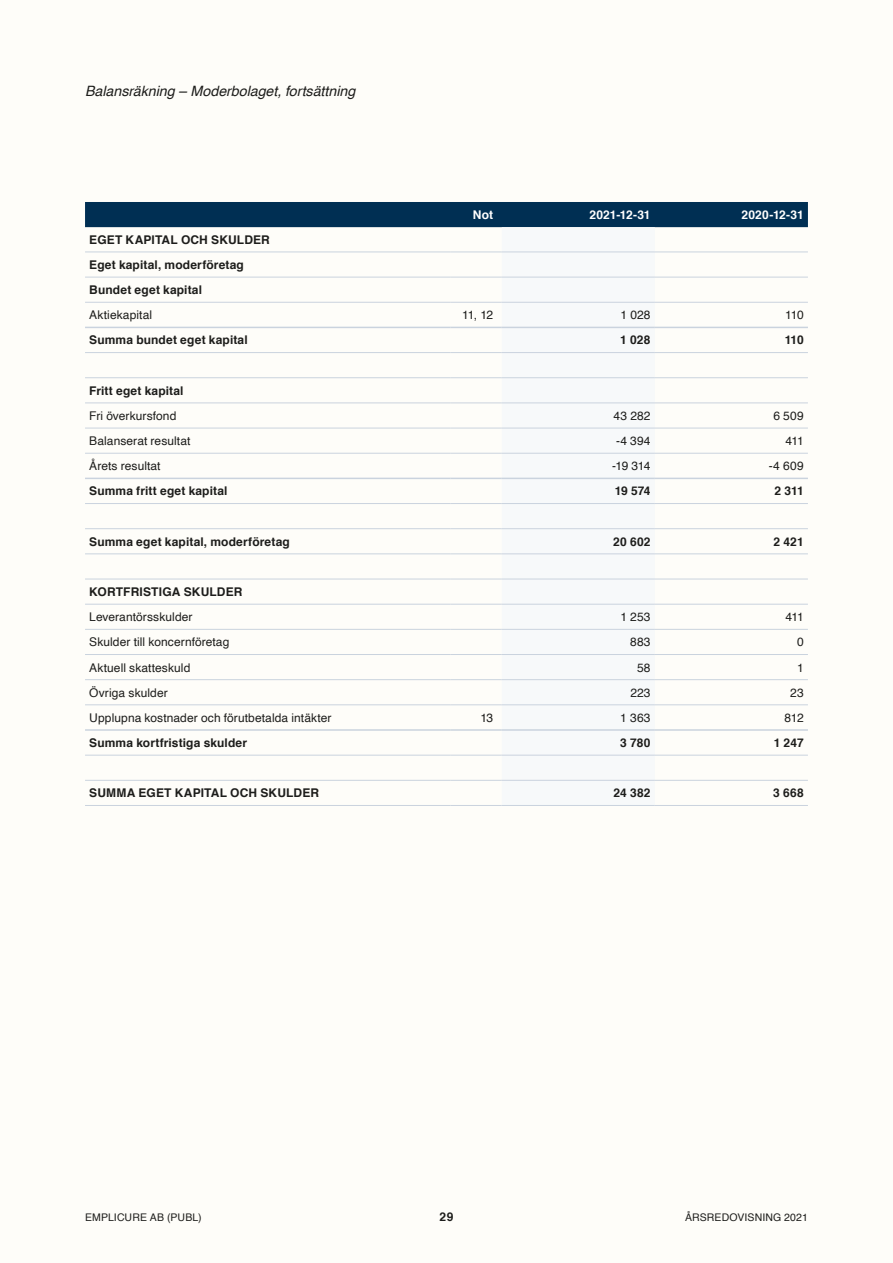
<style>
.page{position:relative;width:893px;height:1263px;background:#fefdf9}
.page>*{position:absolute;margin:0;border:0;box-sizing:border-box;transform-origin:0 0}
.t1{font:italic 14.25px "Helvetica";color:#1d1d1b}
.t2{font:700 12px/25.2px "Helvetica";letter-spacing:.01em;color:#1d1d1b}
.t3{font:12px "Helvetica";letter-spacing:.005em;color:#1d1d1b}
.t4{font:700 12px "Helvetica";letter-spacing:.01em;color:#fff}
.t5{font:10.5px "Helvetica";letter-spacing:.01em;color:#1d1d1b}
</style>
<div class="page">
<div style="left:85px;top:202px;width:723px;height:25px;background:#002f53"></div>
<svg style="left:502px;top:227px;width:153px;height:553px"></svg>
<hr style="left:85px;top:252px;width:366px;height:1px;background:#cad3de">
<hr style="left:451px;top:252px;width:51px;height:1px;background:#cad3de">
<hr style="left:502px;top:252px;width:153px;height:1px;background:#cad3de">
<hr style="left:655px;top:252px;width:153px;height:1px;background:#cad3de">
<hr style="left:85px;top:277px;width:366px;height:1px;background:#cad3de">
<hr style="left:451px;top:277px;width:51px;height:1px;background:#cad3de">
<hr style="left:502px;top:277px;width:153px;height:1px;background:#cad3de">
<hr style="left:655px;top:277px;width:153px;height:1px;background:#cad3de">
<hr style="left:85px;top:302px;width:366px;height:1px;background:#cad3de">
<hr style="left:451px;top:302px;width:51px;height:1px;background:#cad3de">
<hr style="left:502px;top:302px;width:153px;height:1px;background:#cad3de">
<hr style="left:655px;top:302px;width:153px;height:1px;background:#cad3de">
<hr style="left:85px;top:352px;width:366px;height:1px;background:#cad3de">
<hr style="left:451px;top:352px;width:51px;height:1px;background:#cad3de">
<hr style="left:502px;top:352px;width:153px;height:1px;background:#cad3de">
<hr style="left:655px;top:352px;width:153px;height:1px;background:#cad3de">
<hr style="left:85px;top:377px;width:366px;height:1px;background:#cad3de">
<hr style="left:451px;top:377px;width:51px;height:1px;background:#cad3de">
<hr style="left:502px;top:377px;width:153px;height:1px;background:#cad3de">
<hr style="left:655px;top:377px;width:153px;height:1px;background:#cad3de">
<hr style="left:85px;top:402px;width:366px;height:1px;background:#cad3de">
<hr style="left:451px;top:402px;width:51px;height:1px;background:#cad3de">
<hr style="left:502px;top:402px;width:153px;height:1px;background:#cad3de">
<hr style="left:655px;top:402px;width:153px;height:1px;background:#cad3de">
<hr style="left:85px;top:428px;width:366px;height:1px;background:#cad3de">
<hr style="left:451px;top:428px;width:51px;height:1px;background:#cad3de">
<hr style="left:502px;top:428px;width:153px;height:1px;background:#cad3de">
<hr style="left:655px;top:428px;width:153px;height:1px;background:#cad3de">
<hr style="left:85px;top:453px;width:366px;height:1px;background:#cad3de">
<hr style="left:451px;top:453px;width:51px;height:1px;background:#cad3de">
<hr style="left:502px;top:453px;width:153px;height:1px;background:#cad3de">
<hr style="left:655px;top:453px;width:153px;height:1px;background:#cad3de">
<hr style="left:85px;top:503px;width:366px;height:1px;background:#cad3de">
<hr style="left:451px;top:503px;width:51px;height:1px;background:#cad3de">
<hr style="left:502px;top:503px;width:153px;height:1px;background:#cad3de">
<hr style="left:655px;top:503px;width:153px;height:1px;background:#cad3de">
<hr style="left:85px;top:528px;width:366px;height:1px;background:#cad3de">
<hr style="left:451px;top:528px;width:51px;height:1px;background:#cad3de">
<hr style="left:502px;top:528px;width:153px;height:1px;background:#cad3de">
<hr style="left:655px;top:528px;width:153px;height:1px;background:#cad3de">
<hr style="left:85px;top:553px;width:366px;height:1px;background:#cad3de">
<hr style="left:451px;top:553px;width:51px;height:1px;background:#cad3de">
<hr style="left:502px;top:553px;width:153px;height:1px;background:#cad3de">
<hr style="left:655px;top:553px;width:153px;height:1px;background:#cad3de">
<hr style="left:85px;top:579px;width:366px;height:1px;background:#cad3de">
<hr style="left:451px;top:579px;width:51px;height:1px;background:#cad3de">
<hr style="left:502px;top:579px;width:153px;height:1px;background:#cad3de">
<hr style="left:655px;top:579px;width:153px;height:1px;background:#cad3de">
<hr style="left:85px;top:604px;width:366px;height:1px;background:#cad3de">
<hr style="left:451px;top:604px;width:51px;height:1px;background:#cad3de">
<hr style="left:502px;top:604px;width:153px;height:1px;background:#cad3de">
<hr style="left:655px;top:604px;width:153px;height:1px;background:#cad3de">
<hr style="left:85px;top:629px;width:366px;height:1px;background:#cad3de">
<hr style="left:451px;top:629px;width:51px;height:1px;background:#cad3de">
<hr style="left:502px;top:629px;width:153px;height:1px;background:#cad3de">
<hr style="left:655px;top:629px;width:153px;height:1px;background:#cad3de">
<hr style="left:85px;top:654px;width:366px;height:1px;background:#cad3de">
<hr style="left:451px;top:654px;width:51px;height:1px;background:#cad3de">
<hr style="left:502px;top:654px;width:153px;height:1px;background:#cad3de">
<hr style="left:655px;top:654px;width:153px;height:1px;background:#cad3de">
<hr style="left:85px;top:679px;width:366px;height:1px;background:#cad3de">
<hr style="left:451px;top:679px;width:51px;height:1px;background:#cad3de">
<hr style="left:502px;top:679px;width:153px;height:1px;background:#cad3de">
<hr style="left:655px;top:679px;width:153px;height:1px;background:#cad3de">
<hr style="left:85px;top:704px;width:366px;height:1px;background:#cad3de">
<hr style="left:451px;top:704px;width:51px;height:1px;background:#cad3de">
<hr style="left:502px;top:704px;width:153px;height:1px;background:#cad3de">
<hr style="left:655px;top:704px;width:153px;height:1px;background:#cad3de">
<hr style="left:85px;top:755px;width:366px;height:1px;background:#cad3de">
<hr style="left:451px;top:755px;width:51px;height:1px;background:#cad3de">
<hr style="left:502px;top:755px;width:153px;height:1px;background:#cad3de">
<hr style="left:655px;top:755px;width:153px;height:1px;background:#cad3de">
<hr style="left:85px;top:780px;width:366px;height:1px;background:#cad3de">
<hr style="left:451px;top:780px;width:51px;height:1px;background:#cad3de">
<hr style="left:502px;top:780px;width:153px;height:1px;background:#cad3de">
<hr style="left:655px;top:780px;width:153px;height:1px;background:#cad3de">
<hr style="left:85px;top:805px;width:366px;height:1px;background:#cad3de">
<hr style="left:451px;top:805px;width:51px;height:1px;background:#cad3de">
<hr style="left:502px;top:805px;width:153px;height:1px;background:#cad3de">
<hr style="left:655px;top:805px;width:153px;height:1px;background:#cad3de">
<hr style="left:85px;top:327px;width:366px;height:1px;background:#cad3de">
<hr style="left:451px;top:327px;width:51px;height:1px;background:#cad3de">
<hr style="left:502px;top:327px;width:153px;height:1px;background:#cad3de">
<hr style="left:655px;top:327px;width:153px;height:1px;background:#cad3de">
<hr style="left:85px;top:478px;width:366px;height:1px;background:#cad3de">
<hr style="left:451px;top:478px;width:51px;height:1px;background:#cad3de">
<hr style="left:502px;top:478px;width:153px;height:1px;background:#cad3de">
<hr style="left:655px;top:478px;width:153px;height:1px;background:#cad3de">
<hr style="left:85px;top:729px;width:366px;height:2px;background:#cad3de">
<hr style="left:451px;top:729px;width:51px;height:2px;background:#cad3de">
<hr style="left:502px;top:729px;width:153px;height:2px;background:#cad3de">
<hr style="left:655px;top:729px;width:153px;height:2px;background:#cad3de">
<p class="t1" style="left:85px;top:80px;width:272px">Balansräkning – Moderbolaget, fortsättning</p>
<p class="t4" style="left:473px;top:205px;width:22px">Not</p>
<p class="t4" style="left:589px;top:205px;width:63px">2021-12-31</p>
<p class="t4" style="left:741px;top:205px;width:64px">2020-12-31</p>
<p class="t2" style="left:89px;top:227px;width:182px">EGET KAPITAL OCH SKULDER<br>Eget kapital, moderföretag<br>Bundet eget kapital</p>
<p class="t3" style="left:89px;top:306px;width:64px">Aktiekapital</p>
<p class="t3" style="left:462px;top:306px;width:32px">11, 12</p>
<p class="t3" style="left:621px;top:306px;width:32px">1 028</p>
<p class="t3" style="left:785px;top:306px;width:20px">110</p>
<p class="t2" style="left:89px;top:328px;width:160px">Summa bundet eget kapital</p>
<p class="t2" style="left:620px;top:328px;width:32px">1 028</p>
<p class="t2" style="left:785px;top:328px;width:20px">110</p>
<p class="t2" style="left:89px;top:378px;width:96px">Fritt eget kapital</p>
<p class="t3" style="left:89px;top:406px;width:89px">Fri överkursfond</p>
<p class="t3" style="left:614px;top:406px;width:38px">43 282</p>
<p class="t3" style="left:773px;top:406px;width:32px">6 509</p>
<p class="t3" style="left:89px;top:432px;width:103px">Balanserat resultat</p>
<p class="t3" style="left:616px;top:432px;width:36px">-4 394</p>
<p class="t3" style="left:785px;top:432px;width:20px">411</p>
<p class="t3" style="left:89px;top:457px;width:73px">Årets resultat</p>
<p class="t3" style="left:612px;top:457px;width:40px">-19 314</p>
<p class="t3" style="left:769px;top:457px;width:36px">-4 609</p>
<p class="t2" style="left:89px;top:479px;width:140px">Summa fritt eget kapital</p>
<p class="t2" style="left:615px;top:479px;width:37px">19 574</p>
<p class="t2" style="left:775px;top:479px;width:31px">2 311</p>
<p class="t2" style="left:89px;top:529px;width:202px">Summa eget kapital, moderföretag</p>
<p class="t2" style="left:613px;top:529px;width:39px">20 602</p>
<p class="t2" style="left:774px;top:529px;width:32px">2 421</p>
<p class="t2" style="left:89px;top:579px;width:155px">KORTFRISTIGA SKULDER</p>
<p class="t3" style="left:89px;top:608px;width:105px">Leverantörsskulder</p>
<p class="t3" style="left:620px;top:608px;width:32px">1 253</p>
<p class="t3" style="left:785px;top:608px;width:20px">411</p>
<p class="t3" style="left:89px;top:633px;width:142px">Skulder till koncernföretag</p>
<p class="t3" style="left:630px;top:633px;width:22px">883</p>
<p class="t3" style="left:797px;top:633px;width:8px">0</p>
<p class="t3" style="left:89px;top:658px;width:103px">Aktuell skatteskuld</p>
<p class="t3" style="left:637px;top:658px;width:15px">58</p>
<p class="t3" style="left:797px;top:658px;width:8px">1</p>
<p class="t3" style="left:89px;top:683px;width:80px">Övriga skulder</p>
<p class="t3" style="left:630px;top:683px;width:22px">223</p>
<p class="t3" style="left:790px;top:683px;width:15px">23</p>
<p class="t3" style="left:89px;top:708px;width:244px">Upplupna kostnader och förutbetalda intäkter</p>
<p class="t3" style="left:480px;top:708px;width:14px">13</p>
<p class="t3" style="left:620px;top:708px;width:32px">1 363</p>
<p class="t3" style="left:785px;top:708px;width:21px">812</p>
<p class="t2" style="left:89px;top:730px;width:159px">Summa kortfristiga skulder</p>
<p class="t2" style="left:620px;top:730px;width:32px">3 780</p>
<p class="t2" style="left:774px;top:730px;width:31px">1 247</p>
<p class="t2" style="left:89px;top:781px;width:231px">SUMMA EGET KAPITAL OCH SKULDER</p>
<p class="t2" style="left:613px;top:781px;width:39px">24 382</p>
<p class="t2" style="left:773px;top:781px;width:32px">3 668</p>
<p class="t5" style="left:85px;top:1209px;width:118px">EMPLICURE AB (PUBL)</p>
<p class="t2" style="left:440px;top:1204px;width:15px">29</p>
<p class="t5" style="left:685px;top:1209px;width:124px">ÅRSREDOVISNING 2021</p>
</div>
